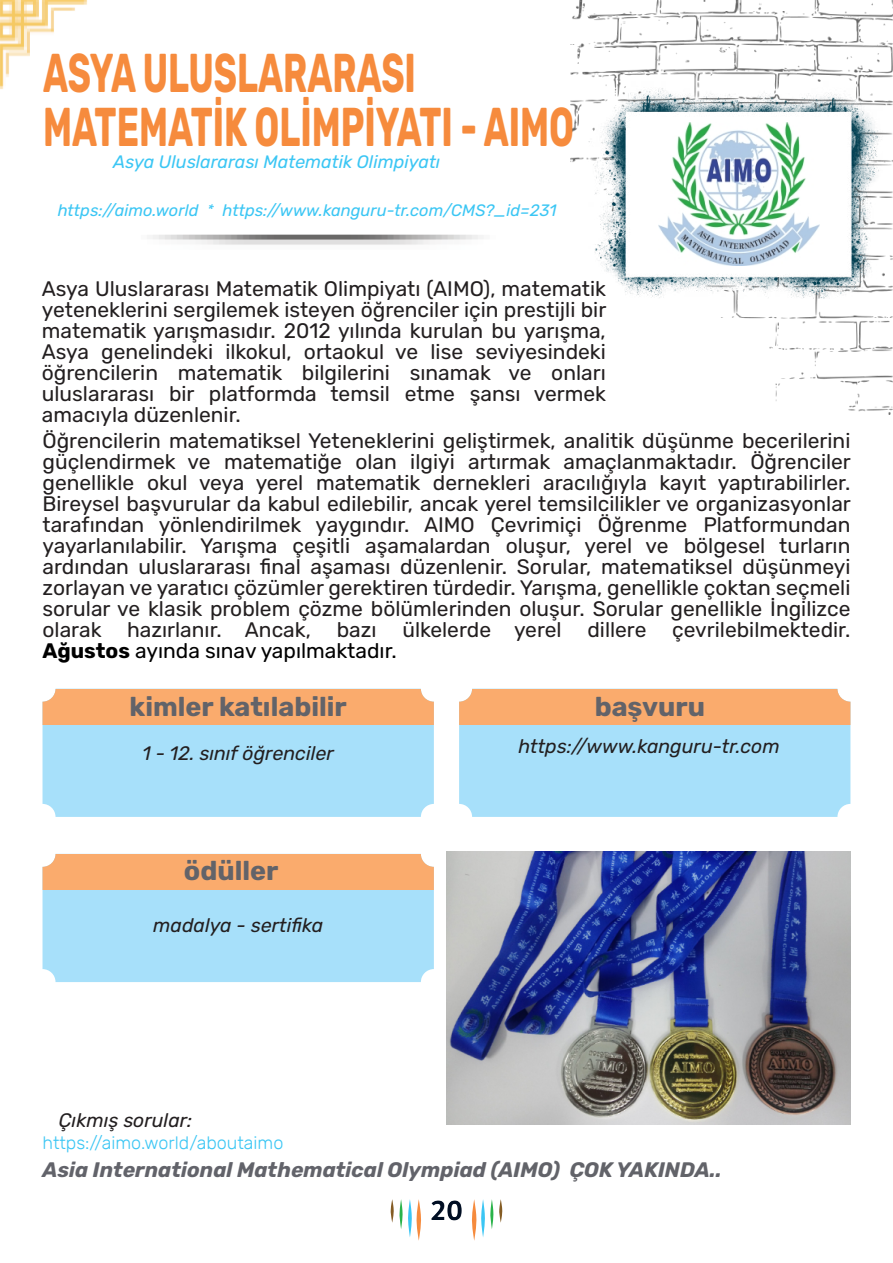
<style>
.page{position:relative;width:893px;height:1263px;background:#fff}
.page>*{position:absolute;margin:0;border:0;box-sizing:border-box;transform-origin:0 0}
.t1{font:700 54.6px/54.2px "Rubik";color:#f68b3d;scale:.64 1}
.t2{font:700 30px "Dubai";color:#000e23}
.t3{font:700 27px "Rubik";color:#626369}
.t4{font:21px/21px "Rubik";color:#231f20;text-align:justify}
.t5{font:italic 700 21px "Rubik";color:#62636a}
.t6{font:italic 19.5px "Rubik";color:#231f20}
.t7{font:italic 18px "Rubik";color:#3bc6f4}
.t8{font:300 18px "Rubik";color:#3bc6f4}
.t9{font:italic 16.5px "Rubik";color:#3bc6f4}
.s1{font-weight:700;color:#000}
.s2{color:#000}
.s3{color:#626369}
</style>
<div class="page">
<svg style="left:391px;top:1199px;width:30px;height:42px"></svg>
<svg style="left:472px;top:1199px;width:21px;height:42px"></svg>
<svg style="left:499px;top:1199px;width:3px;height:24px"></svg>
<img style="left:571px;top:0;width:322px;height:415px">
<img style="left:589px;top:81px;width:295px;height:218px">
<img style="left:152px;top:234px;width:331px;height:11px">
<img style="left:0;top:0;width:87px;height:89px">
<div style="left:43px;top:689px;width:391px;height:128px;background:#a7e0fa;border-radius:13px"></div>
<div style="left:43px;top:689px;width:391px;height:35px;background:#faab6d"></div>
<div style="left:43px;top:854px;width:391px;height:128px;background:#a7e0fa;border-radius:13px"></div>
<div style="left:43px;top:854px;width:391px;height:36px;background:#faab6d"></div>
<div style="left:459px;top:689px;width:391px;height:128px;background:#a7e0fa;border-radius:13px"></div>
<div style="left:459px;top:689px;width:391px;height:35px;background:#faab6d"></div>
<img style="left:658px;top:123px;width:161px;height:143px">
<img style="left:446px;top:852px;width:404px;height:273px">
<h1 class="t1" style="left:43px;top:47px;width:831px">ASYA ULUSLARARASI<br>MATEMATİK OLİMPİYATI - AIMO</h1>
<p class="t7" style="left:113px;top:152px;width:329px">Asya Uluslararası Matematik Olimpiyatı</p>
<p class="t9" style="left:58px;top:201px;width:500px">https://aimo.world * https://www.kanguru-tr.com/CMS?_id=231</p>
<p class="t4" style="left:42px;top:278px;width:566px">Asya Uluslararası Matematik Olimpiyatı (AIMO), matematik yeteneklerini sergilemek isteyen öğrenciler için prestijli bir matematik yarışmasıdır. 2012 yılında kurulan bu yarışma, Asya genelindeki ilkokul, ortaokul ve lise seviyesindeki öğrencilerin matematik bilgilerini sınamak ve onları uluslararası bir platformda temsil etme şansı vermek amacıyla düzenlenir.</p>
<p class="t4" style="left:43px;top:431px;width:810px">Öğrencilerin matematiksel Yeteneklerini geliştirmek, analitik düşünme becerilerini güçlendirmek ve matematiğe olan ilgiyi artırmak amaçlanmaktadır. Öğrenciler genellikle okul veya yerel matematik dernekleri aracılığıyla kayıt yaptırabilirler.<br>Bireysel başvurular da kabul edilebilir, ancak yerel temsilcilikler ve organizasyonlar tarafından yönlendirilmek yaygındır. AIMO Çevrimiçi Öğrenme Platformundan yayarlanılabilir. Yarışma çeşitli aşamalardan oluşur, yerel ve bölgesel turların ardından uluslararası final aşaması düzenlenir. Sorular, matematiksel düşünmeyi zorlayan ve yaratıcı çözümler gerektiren türdedir. Yarışma, genellikle çoktan seçmeli sorular ve klasik problem çözme bölümlerinden oluşur. Sorular genellikle İngilizce olarak hazırlanır. Ancak, bazı ülkelerde yerel dillere çevrilebilmektedir.<br><span class="s1">Ağustos</span> <span class="s2">ayında sınav yapılmaktadır.</span></p>
<p class="t3" style="left:130px;top:691px;width:219px">kimler katılabilir</p>
<p class="t6" style="left:143px;top:742px;width:193px">1 - 12. sınıf öğrenciler</p>
<p class="t3" style="left:595px;top:691px;width:112px">başvuru</p>
<p class="t6" style="left:518px;top:736px;width:263px">https://www.kanguru-tr.com</p>
<p class="t3" style="left:184px;top:855px;width:96px">ödüller</p>
<p class="t6" style="left:153px;top:914px;width:171px">madalya - sertifika</p>
<p class="t6" style="left:59px;top:1109px;width:135px">Çıkmış sorular:</p>
<p class="t8" style="left:43px;top:1132px;width:242px">https://aimo.world/aboutaimo</p>
<p class="t5" style="left:43px;top:1158px;width:681px">Asia International Mathematical Olympiad <span class="s3">(AIMO) ÇOK YAKINDA..</span></p>
<h2 class="t2" style="left:430px;top:1192px;width:34px">20</h2>
</div>
